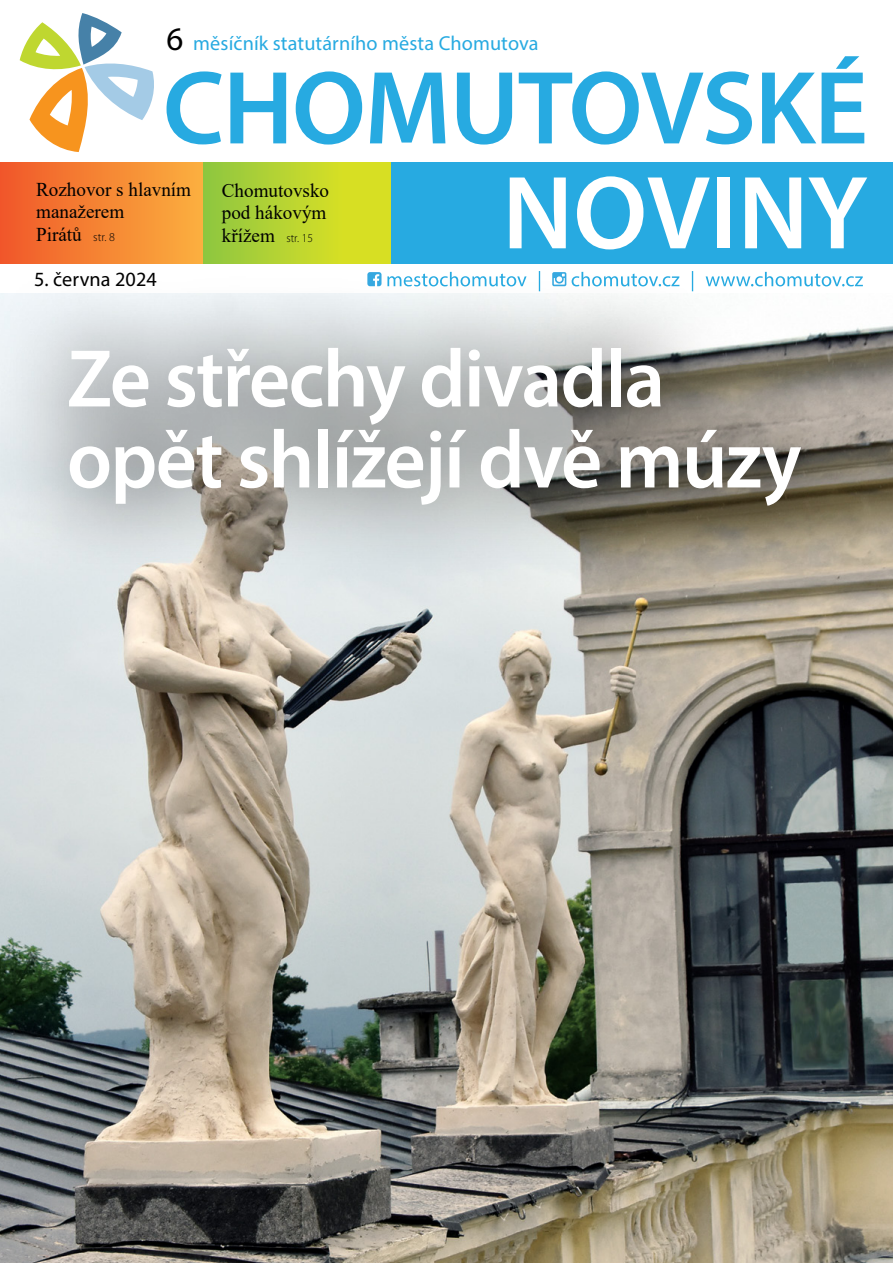
<style>
.page{position:relative;width:893px;height:1263px;background:#fff}
.page>*{position:absolute;margin:0;border:0;box-sizing:border-box;transform-origin:0 0}
.t1{font:600 105px "Myriad Pro";letter-spacing:-.015em;color:#27aae1}
.t2{font:600 105px "Myriad Pro";color:#fff}
.t3{font:600 82.5px/81px "Myriad Pro";letter-spacing:-.02em;color:#fff}
.t4{font:20.25px "Myriad Pro";letter-spacing:.005em;color:#27aae1}
.t5{font:20.25px "Myriad Pro";letter-spacing:.005em;color:#000}
.t6{font:19.5px/22.5px "Times New Roman";color:#000}
.s1{font-size:33px;color:#000}
.s2{font-family:"Myriad Pro";font-weight:300;font-size:12px}
</style>
<div class="page">
<img style="left:0;top:325px;width:893px;height:938px">
<div style="left:389px;top:163px;width:504px;height:101px;background:#27aae1"></div>
<div style="left:0;top:163px;width:204px;height:101px;background:linear-gradient(to right,#f05829,#fbb03f)"></div>
<div style="left:203px;top:163px;width:188px;height:101px;background:linear-gradient(to right,#92c840,#e5e41f)"></div>
<svg style="left:20px;top:13px;width:134px;height:139px"></svg>
<svg style="left:0;top:273px;width:874px;height:303px;background:#b5b6b2"></svg>
<svg style="left:367px;top:272px;width:14px;height:14px"></svg>
<svg style="left:387px;top:271px;width:476px;height:20px"></svg>
<p class="t4" style="left:166px;top:30px;width:374px"><span class="s1">6</span> měsíčník statutárního města Chomutova</p>
<h1 class="t1" style="left:163px;top:41px;width:707px">CHOMUTOVSKÉ</h1>
<p class="t6" style="left:36px;top:177px;width:157px">Rozhovor s hlavním manažerem<br>Pirátů <span class="s2">str. 8</span></p>
<p class="t5" style="left:34px;top:267px;width:124px">5. června 2024</p>
<p class="t6" style="left:222px;top:178px;width:109px">Chomutovsko pod hákovým křížem <span class="s2">str. 15</span></p>
<h1 class="t2" style="left:502px;top:146px;width:367px">NOVINY</h1>
<h2 class="t3" style="left:67px;top:336px;width:736px">Ze střechy divadla opět shlížejí dvě múzy</h2>
</div>
